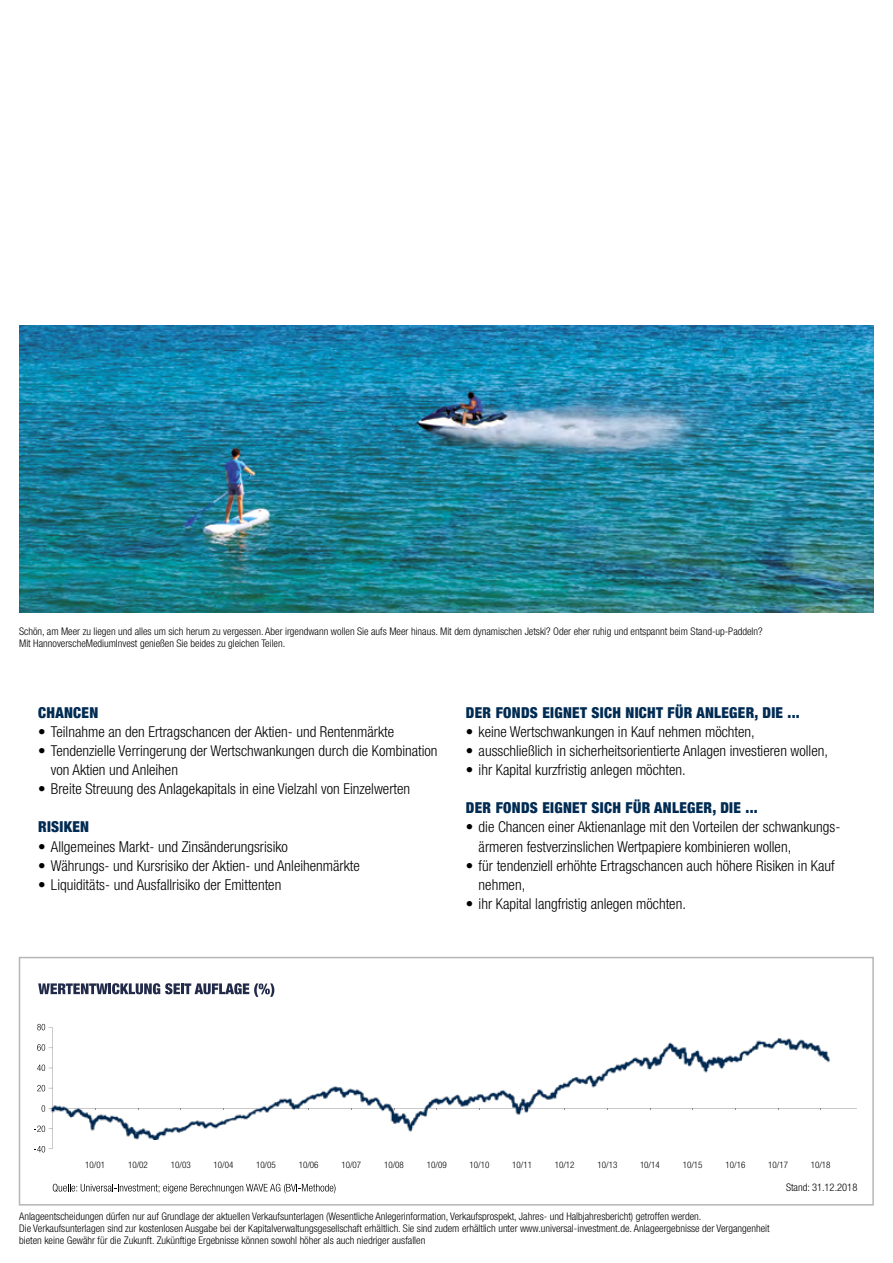
<style>
.page{position:relative;width:893px;height:1263px;background:#fff}
.page>*{position:absolute;margin:0;border:0;box-sizing:border-box;transform-origin:0 0}
.t1{font:300 condensed 15px/19.2px "Helvetica Neue LT Pro";color:#000}
.t2{font:900 condensed 15px "Helvetica Neue";letter-spacing:.02em;color:#002b53}
.t3{font:300 condensed 10.5px/12px "Helvetica Neue LT Pro";color:#000}
.t4{font:300 condensed 9px "Helvetica Neue LT Pro";color:#000}
</style>
<div class="page">
<div style="left:19px;top:957px;width:855px;height:248px;border:2px solid #b7b6b6"></div>
<img style="left:19px;top:325px;width:855px;height:287px">
<svg style="left:53px;top:1184px;width:282px;height:9px"></svg>
<svg style="left:37px;top:1064px;width:8px;height:7px"></svg>
<svg style="left:37px;top:1044px;width:8px;height:7px"></svg>
<svg style="left:37px;top:1024px;width:8px;height:6px"></svg>
<svg style="left:34px;top:1125px;width:11px;height:7px"></svg>
<svg style="left:42px;top:1105px;width:3px;height:7px"></svg>
<svg style="left:37px;top:1085px;width:8px;height:6px"></svg>
<svg style="left:34px;top:1146px;width:11px;height:6px"></svg>
<svg style="left:38px;top:983px;width:236px;height:14px"></svg>
<img style="left:45px;top:1038px;width:795px;height:102px">
<p class="t3" style="left:19px;top:625px;width:745px">Schön, am Meer zu liegen und alles um sich herum zu vergessen. Aber irgendwann wollen Sie aufs Meer hinaus. Mit dem dynamischen Jetski? Oder eher ruhig und entspannt beim Stand-up-Paddeln?<br>Mit HannoverscheMediumInvest genießen Sie beides zu gleichen Teilen.</p>
<p class="t2" style="left:38px;top:700px;width:62px">CHANCEN</p>
<p class="t1" style="left:38px;top:722px;width:357px">• Teilnahme an den Ertragschancen der Aktien- und Rentenmärkte</p>
<p class="t1" style="left:51px;top:741px;width:388px;text-indent:-13px">• Tendenzielle Verringerung der Wertschwankungen durch die Kombination von Aktien und Anleihen</p>
<p class="t1" style="left:38px;top:779px;width:373px">• Breite Streuung des Anlagekapitals in eine Vielzahl von Einzelwerten</p>
<p class="t2" style="left:38px;top:815px;width:52px">RISIKEN</p>
<p class="t1" style="left:38px;top:836px;width:251px">• Allgemeines Markt- und Zinsänderungsrisiko</p>
<p class="t1" style="left:38px;top:856px;width:323px">• Währungs- und Kursrisiko der Aktien- und Anleihenmärkte</p>
<p class="t1" style="left:38px;top:875px;width:245px">• Liquiditäts- und Ausfallrisiko der Emittenten</p>
<p class="t2" style="left:466px;top:700px;width:335px">DER FONDS EIGNET SICH NICHT FÜR ANLEGER, DIE ...</p>
<p class="t1" style="left:466px;top:722px;width:290px">• keine Wertschwankungen in Kauf nehmen möchten,</p>
<p class="t1" style="left:466px;top:741px;width:364px">• ausschließlich in sicherheitsorientierte Anlagen investieren wollen,</p>
<p class="t1" style="left:466px;top:760px;width:221px">• ihr Kapital kurzfristig anlegen möchten.</p>
<p class="t2" style="left:466px;top:796px;width:293px">DER FONDS EIGNET SICH FÜR ANLEGER, DIE ...</p>
<p class="t1" style="left:479px;top:817px;width:363px;text-indent:-13px">• die Chancen einer Aktienanlage mit den Vorteilen der schwankungs&shy;ärmeren festverzinslichen Wertpapiere kombinieren wollen,</p>
<p class="t1" style="left:479px;top:856px;width:358px;text-indent:-13px">• für tendenziell erhöhte Ertragschancen auch höhere Risiken in Kauf nehmen,</p>
<p class="t1" style="left:466px;top:894px;width:222px">• ihr Kapital langfristig anlegen möchten.</p>
<p class="t4" style="left:85px;top:1159px;width:21px">10/01</p>
<p class="t4" style="left:128px;top:1159px;width:21px">10/02</p>
<p class="t4" style="left:171px;top:1159px;width:21px">10/03</p>
<p class="t4" style="left:214px;top:1159px;width:21px">10/04</p>
<p class="t4" style="left:256px;top:1159px;width:21px">10/05</p>
<p class="t4" style="left:299px;top:1159px;width:21px">10/06</p>
<p class="t4" style="left:341px;top:1159px;width:21px">10/07</p>
<p class="t4" style="left:384px;top:1159px;width:21px">10/08</p>
<p class="t4" style="left:427px;top:1159px;width:21px">10/09</p>
<p class="t4" style="left:470px;top:1159px;width:21px">10/10</p>
<p class="t4" style="left:512px;top:1159px;width:21px">10/11</p>
<p class="t4" style="left:555px;top:1159px;width:21px">10/12</p>
<p class="t4" style="left:597px;top:1159px;width:21px">10/13</p>
<p class="t4" style="left:640px;top:1159px;width:21px">10/14</p>
<p class="t4" style="left:683px;top:1159px;width:21px">10/15</p>
<p class="t4" style="left:726px;top:1159px;width:21px">10/16</p>
<p class="t4" style="left:768px;top:1159px;width:21px">10/17</p>
<p class="t4" style="left:811px;top:1159px;width:21px">10/18</p>
<p class="t3" style="left:786px;top:1181px;width:73px">Stand: 31.12.2018</p>
<p class="t3" style="left:19px;top:1210px;width:752px">Anlageentscheidungen dürfen nur auf Grundlage der aktuellen Verkaufsunterlagen (Wesentliche Anlegerinformation, Verkaufsprospekt, Jahres- und Halbjahresbericht) getroffen werden.<br>Die Verkaufsunterlagen sind zur kostenlosen Ausgabe bei der Kapitalverwaltungsgesellschaft erhältlich. Sie sind zudem erhältlich unter www.universal-investment.de. Anlageergebnisse der Vergangenheit bieten keine Gewähr für die Zukunft. Zukünftige Ergebnisse können sowohl höher als auch niedriger ausfallen</p>
</div>
